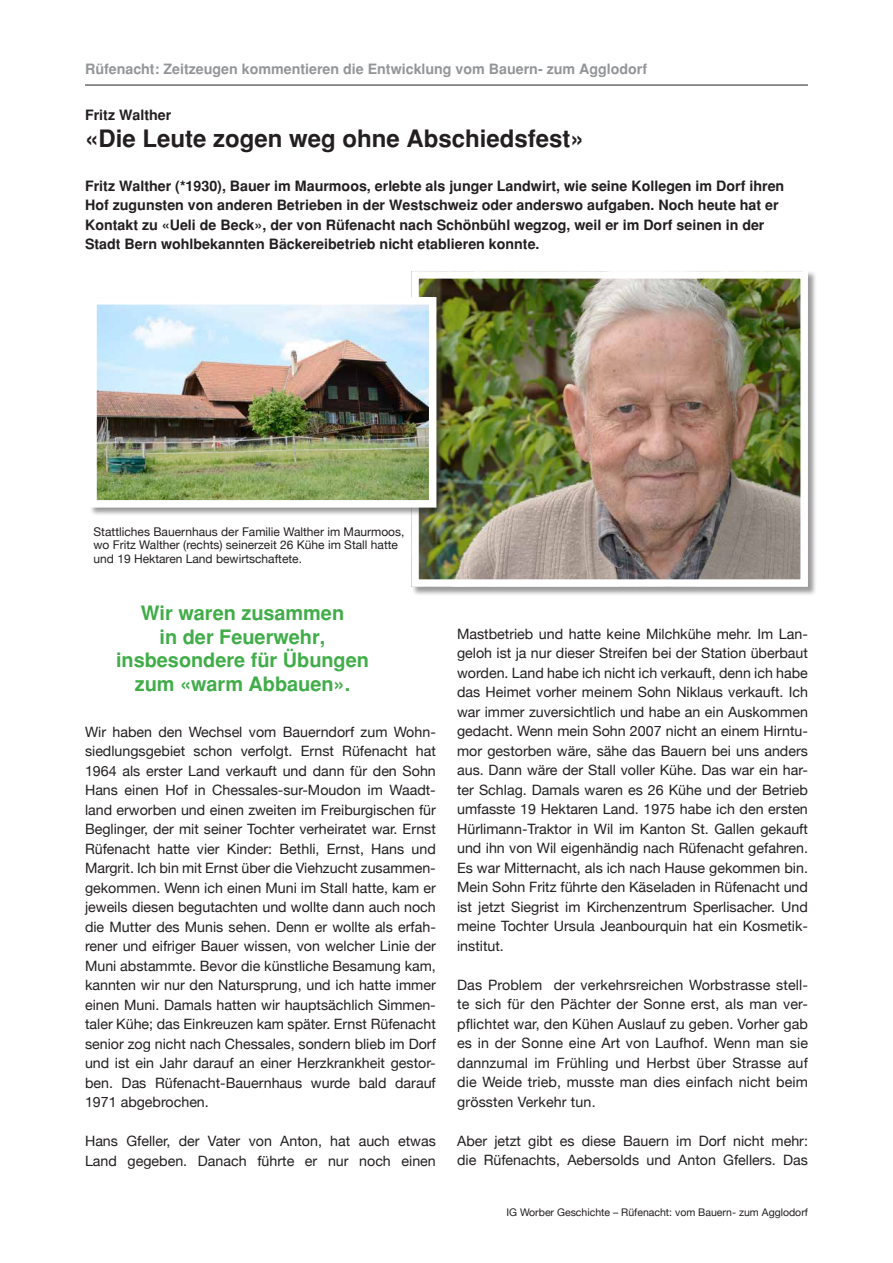
<style>
.page{position:relative;width:893px;height:1263px;background:#fff}
.page>*{position:absolute;margin:0;border:0;box-sizing:border-box;transform-origin:0 0}
.t1{font:700 24px "Helvetica";color:#231f20}
.t2{font:700 19.95px/23.9px "Helvetica";color:#41ad49;text-align:center}
.t3{font:14.25px/19.5px "Helvetica Neue";color:#231f20;text-align:justify}
.t4{font:700 14.25px/19.5px "Helvetica";color:#231f20}
.t5{font:700 14.25px "Helvetica";color:#939598}
.t6{font:12px/13.5px "Helvetica Neue";color:#231f20}
.t7{font:10.5px "Helvetica Neue";color:#231f20}
</style>
<div class="page">
<div style="left:411px;top:271px;width:406px;height:325px;background:#231f20;opacity:.45"></div>
<img style="left:420px;top:280px;width:379px;height:298px">
<div style="left:411px;top:271px;width:397px;height:316px;border:8px solid #fff"></div>
<div style="left:89px;top:297px;width:356px;height:219px;background:#231f20;opacity:.45"></div>
<img style="left:98px;top:306px;width:329px;height:193px">
<div style="left:89px;top:297px;width:347px;height:211px;border:8px solid #fff"></div>
<hr style="left:85px;top:85px;width:723px;height:1px;background:#231f20">
<p class="t5" style="left:85px;top:60px;width:564px">Rüfenacht: Zeitzeugen kommentieren die Entwicklung vom Bauern- zum Agglodorf</p>
<p class="t4" style="left:85px;top:105px;width:88px">Fritz Walther</p>
<h1 class="t1" style="left:85px;top:125px;width:500px">«Die Leute zogen weg ohne Abschiedsfest»</h1>
<p class="t4" style="left:85px;top:176px;width:701px">Fritz Walther (*1930), Bauer im Maurmoos, erlebte als junger Landwirt, wie seine Kollegen im Dorf ihren Hof zugunsten von anderen Betrieben in der Westschweiz oder anderswo aufgaben. Noch heute hat er Kontakt zu «Ueli de Beck», der von Rüfenacht nach Schönbühl wegzog, weil er im Dorf seinen in der Stadt Bern wohlbekannten Bäckereibetrieb nicht etablieren konnte.</p>
<p class="t6" style="left:94px;top:525px;width:312px">Stattliches Bauernhaus der Familie Walther im Maurmoos, wo Fritz Walther (rechts) seinerzeit 26 Kühe im Stall hatte und 19 Hektaren Land bewirtschaftete.</p>
<h2 class="t2" style="left:116px;top:601px;width:254px">Wir waren zusammen<br>in der Feuerwehr, insbesondere für Übungen zum «warm Abbauen».</h2>
<p class="t3" style="left:85px;top:722px;width:352px">Wir haben den Wechsel vom Bauerndorf zum Wohn&shy;siedlungsgebiet schon verfolgt. Ernst Rüfenacht hat 1964 als erster Land verkauft und dann für den Sohn Hans einen Hof in Chessales-sur-Moudon im Waadt&shy;land erworben und einen zweiten im Freiburgischen für Beglinger, der mit seiner Tochter verheiratet war. Ernst Rüfenacht hatte vier Kinder: Bethli, Ernst, Hans und Margrit. Ich bin mit Ernst über die Viehzucht zusammen&shy;gekommen. Wenn ich einen Muni im Stall hatte, kam er jeweils diesen begutachten und wollte dann auch noch die Mutter des Munis sehen. Denn er wollte als erfah&shy;rener und eifriger Bauer wissen, von welcher Linie der Muni abstammte. Bevor die künstliche Besamung kam, kannten wir nur den Natursprung, und ich hatte immer einen Muni. Damals hatten wir hauptsächlich Simmen&shy;taler Kühe; das Einkreuzen kam später. Ernst Rüfenacht senior zog nicht nach Chessales, sondern blieb im Dorf und ist ein Jahr darauf an einer Herzkrankheit gestor&shy;ben. Das Rüfenacht-Bauernhaus wurde bald darauf 1971 abgebrochen.</p>
<p class="t3" style="left:85px;top:1132px;width:352px">Hans Gfeller, der Vater von Anton, hat auch etwas<br>Land gegeben. Danach führte er nur noch einen</p>
<p class="t3" style="left:457px;top:625px;width:352px">Mastbetrieb und hatte keine Milchkühe mehr. Im Lan&shy;geloh ist ja nur dieser Streifen bei der Station überbaut worden. Land habe ich nicht ich verkauft, denn ich habe das Heimet vorher meinem Sohn Niklaus verkauft. Ich war immer zuversichtlich und habe an ein Auskommen gedacht. Wenn mein Sohn 2007 nicht an einem Hirntu&shy;mor gestorben wäre, sähe das Bauern bei uns anders aus. Dann wäre der Stall voller Kühe. Das war ein har&shy;ter Schlag. Damals waren es 26 Kühe und der Betrieb umfasste 19 Hektaren Land. 1975 habe ich den ersten Hürlimann-Traktor in Wil im Kanton St. Gallen gekauft und ihn von Wil eigenhändig nach Rüfenacht gefahren.<br>Es war Mitternacht, als ich nach Hause gekommen bin.<br>Mein Sohn Fritz führte den Käseladen in Rüfenacht und ist jetzt Siegrist im Kirchenzentrum Sperlisacher. Und meine Tochter Ursula Jeanbourquin hat ein Kosmetik&shy;institut.</p>
<p class="t3" style="left:457px;top:976px;width:352px">Das Problem der verkehrsreichen Worbstrasse stell&shy;te sich für den Pächter der Sonne erst, als man ver&shy;pflichtet war, den Kühen Auslauf zu geben. Vorher gab es in der Sonne eine Art von Laufhof. Wenn man sie dannzumal im Frühling und Herbst über Strasse auf die Weide trieb, musste man dies einfach nicht beim grössten Verkehr tun.</p>
<p class="t3" style="left:457px;top:1132px;width:352px">Aber jetzt gibt es diese Bauern im Dorf nicht mehr: die Rüfenachts, Aebersolds und Anton Gfellers. Das</p>
<p class="t7" style="left:506px;top:1204px;width:303px">IG Worber Geschichte – Rüfenacht: vom Bauern- zum Agglodorf</p>
</div>
